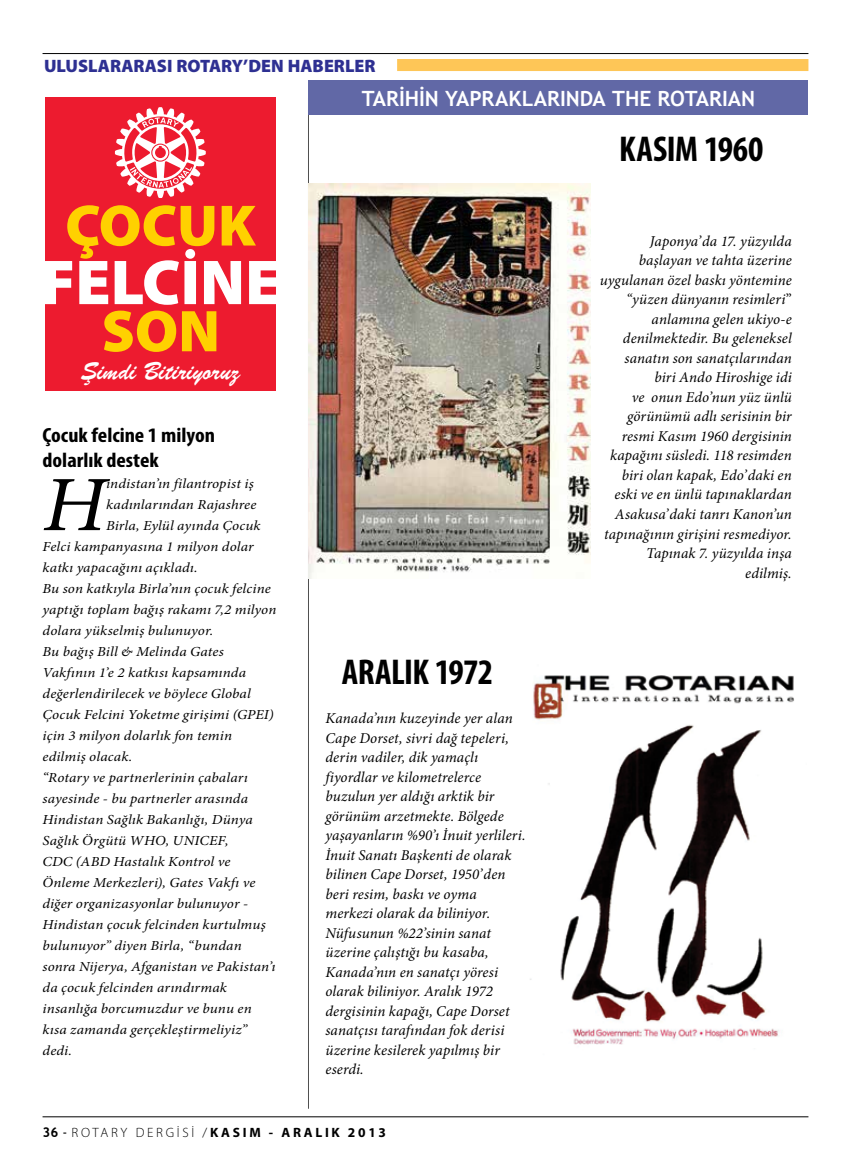
<style>
.page{position:relative;width:851px;height:1170px;background:#fff}
.page>*{position:absolute;margin:0;border:0;box-sizing:border-box;transform-origin:0 0}
.t1{font:italic 78.45px "Minion Pro";color:#000;scale:1.09 1}
.t2{font:900 63.9px "Myriad Pro";color:#fff}
.t3{font:900 59.4px "Myriad Pro";color:#ffd100}
.t4{font:900 58.8px "Myriad Pro";color:#ffd100}
.t5{font:700 condensed 36px "Myriad Pro";letter-spacing:-.015em;color:#000}
.t6{font:24.45px "Brush Script BT";color:#fff}
.t7{font:700 21px "Trebuchet MS";letter-spacing:-.005em;color:#fff}
.t8{font:700 condensed 20.7px/24.8px "Myriad Pro";color:#000;scale:1.09 1}
.t9{font:900 18px "Myriad Pro";color:#2e3092}
.t10{font:italic 15px/19.5px "Minion Pro";letter-spacing:.005em;color:#000;text-align:right}
.t11{font:italic 13.8px "Minion Pro";letter-spacing:.01em;color:#000;scale:1.09 1}
.t12{font:700 13.5px "Myriad Pro";letter-spacing:.2em;color:#000}
.s1{font-family:"Trebuchet MS"}
.s2{font-family:"Trebuchet MS";font-weight:400}
.s3{font-weight:300}
.s4{font-style:normal}
</style>
<div class="page">
<hr style="left:43px;top:53px;width:765px;height:1px;background:#000">
<hr style="left:43px;top:1116px;width:765px;height:1px;background:#000">
<div style="left:397px;top:59px;width:411px;height:12px;background:#fec657"></div>
<hr style="left:308px;top:98px;width:1px;height:1010px;background:#000">
<img style="left:530px;top:675px;width:264px;height:370px">
<img style="left:308px;top:183px;width:282px;height:396px">
<div style="left:45px;top:98px;width:231px;height:293px;background:#ed1b2f"></div>
<svg style="left:115px;top:107px;width:91px;height:91px"></svg>
<div style="left:308px;top:80px;width:500px;height:35px;background:#6168a6"></div>
<p class="t9" style="left:44px;top:54px;width:333px">ULUSLARARASI ROTARY’DEN HABERLER</p>
<h3 class="t7" style="left:361px;top:85px;width:395px">TARİHİN YAPRAKLARINDA THE ROTARIAN</h3>
<h3 class="t4" style="left:65px;top:186px;width:192px">ÇOCUK</h3>
<h2 class="t2" style="left:40px;top:240px;width:241px">FELCİNE</h2>
<h3 class="t3" style="left:102px;top:291px;width:120px">SON</h3>
<h3 class="t6" style="left:82px;top:356px;width:160px">Şimdi Bitiriyoruz</h3>
<h3 class="t8" style="left:43px;top:422px;width:160px">Çocuk felcine 1 milyon dolarlık destek</h3>
<h1 class="t1" style="left:43px;top:451px;width:60px">H</h1>
<p class="t11" style="left:106px;top:474px;width:137px">indistan’ın filantropist iş</p>
<p class="t11" style="left:106px;top:495px;width:139px">kadınlarından Rajashree</p>
<p class="t11" style="left:106px;top:516px;width:143px">Birla, Eylül ayında Çocuk</p>
<p class="t11" style="left:43px;top:537px;width:195px">Felci kampanyasına 1 milyon dolar</p>
<p class="t11" style="left:43px;top:558px;width:144px">katkı yapacağını açıkladı.</p>
<p class="t11" style="left:43px;top:579px;width:211px">Bu son katkıyla Birla’nın çocuk felcine</p>
<p class="t11" style="left:43px;top:600px;width:216px">yaptığı toplam bağış rakamı 7,2 milyon</p>
<p class="t11" style="left:43px;top:621px;width:158px">dolara yükselmiş bulunuyor.</p>
<p class="t11" style="left:43px;top:642px;width:168px">Bu bağış Bill &amp; Melinda Gates</p>
<p class="t11" style="left:43px;top:663px;width:188px">Vakfının 1’e 2 katkısı kapsamında</p>
<p class="t11" style="left:43px;top:684px;width:192px">değerlendirilecek ve böylece Global</p>
<p class="t11" style="left:43px;top:705px;width:213px">Çocuk Felcini Yoketme girişimi (GPEI)</p>
<p class="t11" style="left:43px;top:726px;width:175px">için 3 milyon dolarlık fon temin</p>
<p class="t11" style="left:43px;top:747px;width:84px">edilmiş olacak.</p>
<p class="t11" style="left:43px;top:768px;width:190px">“Rotary ve partnerlerinin çabaları</p>
<p class="t11" style="left:43px;top:789px;width:190px">sayesinde - bu partnerler arasında</p>
<p class="t11" style="left:43px;top:810px;width:194px">Hindistan Sağlık Bakanlığı, Dünya</p>
<p class="t11" style="left:43px;top:831px;width:172px">Sağlık Örgütü WHO, UNICEF,</p>
<p class="t11" style="left:43px;top:852px;width:174px">CDC (ABD Hastalık Kontrol ve</p>
<p class="t11" style="left:43px;top:873px;width:197px">Önleme Merkezleri), Gates Vakfı ve</p>
<p class="t11" style="left:43px;top:894px;width:190px">diğer organizasyonlar bulunuyor -</p>
<p class="t11" style="left:43px;top:915px;width:206px">Hindistan çocuk felcinden kurtulmuş</p>
<p class="t11" style="left:43px;top:936px;width:184px">bulunuyor” diyen Birla, “bundan</p>
<p class="t11" style="left:43px;top:957px;width:215px">sonra Nijerya, Afganistan ve Pakistan’ı</p>
<p class="t11" style="left:43px;top:978px;width:171px">da çocuk felcinden arındırmak</p>
<p class="t11" style="left:43px;top:999px;width:193px">insanlığa borcumuzdur ve bunu en</p>
<p class="t11" style="left:43px;top:1020px;width:189px">kısa zamanda gerçekleştirmeliyiz”</p>
<p class="t11" style="left:43px;top:1041px;width:29px">dedi.</p>
<h3 class="t5" style="left:342px;top:649px;width:153px">ARALIK 1972</h3>
<p class="t10" style="left:325px;top:708px;width:201px;text-align:left">Kanada’nın kuzeyinde yer alan<br>Cape Dorset, sivri dağ tepeleri, derin vadiler, dik yamaçlı fiyordlar ve kilometrelerce buzulun yer aldığı arktik bir görünüm arzetmekte. Bölgede yaşayanların %90’ı İnuit yerlileri.<br>İnuit Sanatı Başkenti de olarak bilinen Cape Dorset, 1950’den beri resim, baskı ve oyma merkezi olarak da biliniyor.<br>Nüfusunun %22’sinin sanat üzerine çalıştığı bu kasaba,<br>Kanada’nın en sanatçı yöresi olarak biliniyor. Aralık 1972 dergisinin kapağı, Cape Dorset sanatçısı tarafından fok derisi üzerine kesilerek yapılmış bir eserdi.</p>
<p class="t12" style="left:43px;top:1123px;width:345px"><span class="s1">36</span> <span class="s2">-</span> <span class="s3">ROTARY DERGİSİ /</span>KASIM - ARALIK 2013</p>
<h3 class="t5" style="left:619px;top:126px;width:146px">KASIM 1960</h3>
<p class="t10" style="left:600px;top:231px;width:193px">Japonya’da 17. yüzyılda başlayan ve tahta üzerine uygulanan özel baskı yöntemine “yüzen dünyanın resimleri<span class="s4">” </span>anlamına gelen ukiyo-e denilmektedir. Bu geleneksel sanatın son sanatçılarından biri Ando Hiroshige idi<br>ve onun Edo’nun yüz ünlü görünümü adlı serisinin bir resmi Kasım 1960 dergisinin kapağını süsledi. 118 resimden biri olan kapak, Edo’daki en eski ve en ünlü tapınaklardan<br>Asakusa’daki tanrı Kanon’un tapınağının girişini resmediyor.<br>Tapınak 7. yüzyılda inşa edilmiş.</p>
</div>
